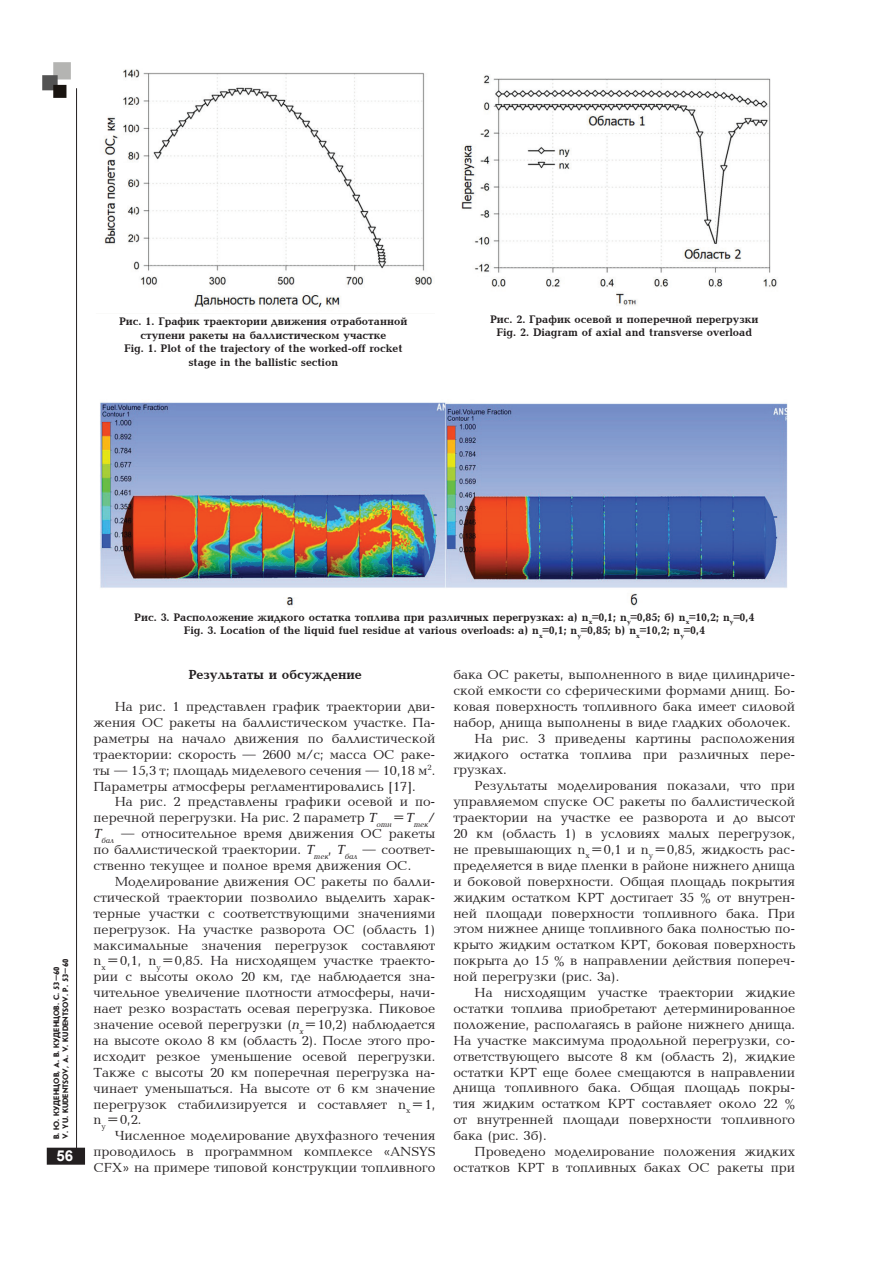
<style>
.page{position:relative;width:893px;height:1263px;background:#fff}
.page>*{position:absolute;margin:0;border:0;box-sizing:border-box;transform-origin:0 0}
.t1{font:700 15px "Arial";color:#fff}
.t2{font:13.5px/15.9px "Baltica CTT";color:#231f20;text-align:justify}
.t3{font:700 13.5px "Baltica C";color:#231f20}
.t4{font:700 11.25px/13.5px "Baltica C";color:#231f20;text-align:center}
.t5{font:700 7.5px/9px "Journal Sans Serif";color:#231f20}
.s1{font-family:"AXP Baltica C Italic"}
</style>
<div class="page">
<div style="left:48px;top:1148px;width:36px;height:16px;background:#231f20"></div>
<div style="left:47px;top:1148px;width:38px;height:17px;border:2px solid #231f20"></div>
<hr style="left:76px;top:88px;width:1px;height:1068px;background:#231f20">
<img style="left:42px;top:62px;width:29px;height:36px">
<img style="left:104px;top:69px;width:328px;height:239px">
<img style="left:461px;top:75px;width:316px;height:230px">
<img style="left:100px;top:402px;width:688px;height:204px">
<p class="t4" style="left:119px;top:315px;width:290px">Рис. 1. График траектории движения отработанной ступени ракеты на баллистическом участке<br>Fig. 1. Plot of the trajectory of the worked-off rocket stage in the ballistic section</p>
<p class="t4" style="left:490px;top:313px;width:270px">Рис. 2. График осевой и поперечной перегрузки<br>Fig. 2. Diagram of axial and transverse overload</p>
<p class="t5" style="left:52px;top:1139px;width:182px;rotate:-90deg">В. Ю. Куденцов, А. В. Куденцов. С. 53–60<br>V. Yu. Kudentsov, A. V. Kudentsov. Р. 53–60</p>
<p class="t1" style="left:57px;top:1145px;width:18px">56</p>
<p class="t4" style="left:134px;top:611px;width:622px">Рис. 3. Расположение жидкого остатка топлива при различных перегрузках: а) n<sub>x</sub>=0,1; n<sub>y</sub>=0,85; б) n<sub>x</sub>=10,2; n<sub>y</sub>=0,4<br>Fig. 3. Location of the liquid fuel residue at various overloads: a) n<sub>x</sub>=0,1; n<sub>y</sub>=0,85; b) n<sub>x</sub>=10,2; n<sub>y</sub>=0,4</p>
<p class="t3" style="left:188px;top:668px;width:175px">Результаты и обсуждение</p>
<p class="t2" style="left:94px;top:699px;width:343px;text-indent:21px">На рис. 1 представлен график траектории дви&shy;жения ОС ракеты на баллистическом участке. Па&shy;раметры на начало движения по баллистической траектории: скорость — 2600 м/с; масса ОС раке&shy;ты — 15,3 т; площадь миделевого сечения — 10,18 м<sup>2</sup>.<br>Параметры атмосферы регламентировались [17].</p>
<p class="t2" style="left:94px;top:795px;width:343px;text-indent:21px">На рис. 2 представлены графики осевой и по&shy;перечной перегрузки. На рис. 2 параметр <span class="s1">Т</span><sub>отн</sub>=<span class="s1">Т</span><sub>тек</sub>/ <span class="s1">Т</span><sub>бал</sub> — относительное время движения ОС ракеты по баллистической траектории. <span class="s1">Т</span><sub>тек</sub>, <span class="s1">Т</span><sub>бал</sub> — соответ&shy;ственно текущее и полное время движения ОС.</p>
<p class="t2" style="left:94px;top:874px;width:343px;text-indent:21px">Моделирование движения ОС ракеты по балли&shy;стической траектории позволило выделить харак&shy;терные участки с соответствующими значениями перегрузок. На участке разворота ОС (область 1) максимальные значения перегрузок составляют n<sub>x</sub>=0,1, n<sub>y</sub>=0,85. На нисходящем участке траекто&shy;рии с высоты около 20 км, где наблюдается зна&shy;чительное увеличение плотности атмосферы, начи&shy;нает резко возрастать осевая перегрузка. Пиковое значение осевой перегрузки (<span class="s1">n</span><sub>x</sub>=10,2) наблюдается на высоте около 8 км (область 2). После этого про&shy;исходит резкое уменьшение осевой перегрузки.<br>Также с высоты 20 км поперечная перегрузка на&shy;чинает уменьшаться. На высоте от 6 км значение перегрузок стабилизируется и составляет n<sub>x</sub>=1, n<sub>y</sub>=0,2.</p>
<p class="t2" style="left:94px;top:1128px;width:343px;text-indent:21px">Численное моделирование двухфазного течения проводилось в программном комплексе «ANSYS CFX» на примере типовой конструкции топливного</p>
<p class="t2" style="left:453px;top:667px;width:343px">бака ОС ракеты, выполненного в виде цилиндриче-</p>
<p class="t2" style="left:453px;top:683px;width:343px">ской емкости со сферическими формами днищ. Бо-</p>
<p class="t2" style="left:453px;top:699px;width:343px">ковая поверхность топливного бака имеет силовой</p>
<p class="t2" style="left:453px;top:715px;width:339px">набор, днища выполнены в виде гладких оболочек.</p>
<p class="t2" style="left:475px;top:731px;width:322px">На рис. 3 приведены картины расположения</p>
<p class="t2" style="left:453px;top:747px;width:343px">жидкого остатка топлива при различных пере-</p>
<p class="t2" style="left:453px;top:763px;width:55px">грузках.</p>
<p class="t2" style="left:475px;top:778px;width:322px">Результаты моделирования показали, что при</p>
<p class="t2" style="left:453px;top:794px;width:343px">управляемом спуске ОС ракеты по баллистической</p>
<p class="t2" style="left:453px;top:810px;width:343px">траектории на участке ее разворота и до высот</p>
<p class="t2" style="left:453px;top:826px;width:343px">20 км (область 1) в условиях малых перегрузок,</p>
<p class="t2" style="left:453px;top:842px;width:343px">не превышающих n<sub>x</sub>=0,1 и n<sub>y</sub>=0,85, жидкость рас-</p>
<p class="t2" style="left:453px;top:858px;width:343px">пределяется в виде пленки в районе нижнего днища</p>
<p class="t2" style="left:453px;top:874px;width:343px">и боковой поверхности. Общая площадь покрытия</p>
<p class="t2" style="left:453px;top:890px;width:343px">жидким остатком КРТ достигает 35 % от внутрен-</p>
<p class="t2" style="left:453px;top:906px;width:343px">ней площади поверхности топливного бака. При</p>
<p class="t2" style="left:453px;top:922px;width:343px">этом нижнее днище топливного бака полностью по-</p>
<p class="t2" style="left:453px;top:937px;width:343px">крыто жидким остатком КРТ, боковая поверхность</p>
<p class="t2" style="left:453px;top:953px;width:343px">покрыта до 15 % в направлении действия попереч-</p>
<p class="t2" style="left:453px;top:969px;width:168px">ной перегрузки (рис. 3а).</p>
<p class="t2" style="left:475px;top:985px;width:322px">На нисходящим участке траектории жидкие</p>
<p class="t2" style="left:453px;top:1001px;width:343px">остатки топлива приобретают детерминированное</p>
<p class="t2" style="left:453px;top:1017px;width:343px">положение, располагаясь в районе нижнего днища.</p>
<p class="t2" style="left:453px;top:1033px;width:343px">На участке максимума продольной перегрузки, со-</p>
<p class="t2" style="left:453px;top:1049px;width:343px">ответствующего высоте 8 км (область 2), жидкие</p>
<p class="t2" style="left:453px;top:1065px;width:343px">остатки КРТ еще более смещаются в направлении</p>
<p class="t2" style="left:453px;top:1081px;width:343px">днища топливного бака. Общая площадь покры-</p>
<p class="t2" style="left:453px;top:1096px;width:343px">тия жидким остатком КРТ составляет около 22 %</p>
<p class="t2" style="left:453px;top:1112px;width:343px">от внутренней площади поверхности топливного</p>
<p class="t2" style="left:453px;top:1128px;width:95px">бака (рис. 3б).</p>
<p class="t2" style="left:475px;top:1144px;width:322px">Проведено моделирование положения жидких</p>
<p class="t2" style="left:453px;top:1160px;width:343px">остатков КРТ в топливных баках ОС ракеты при</p>
</div>
